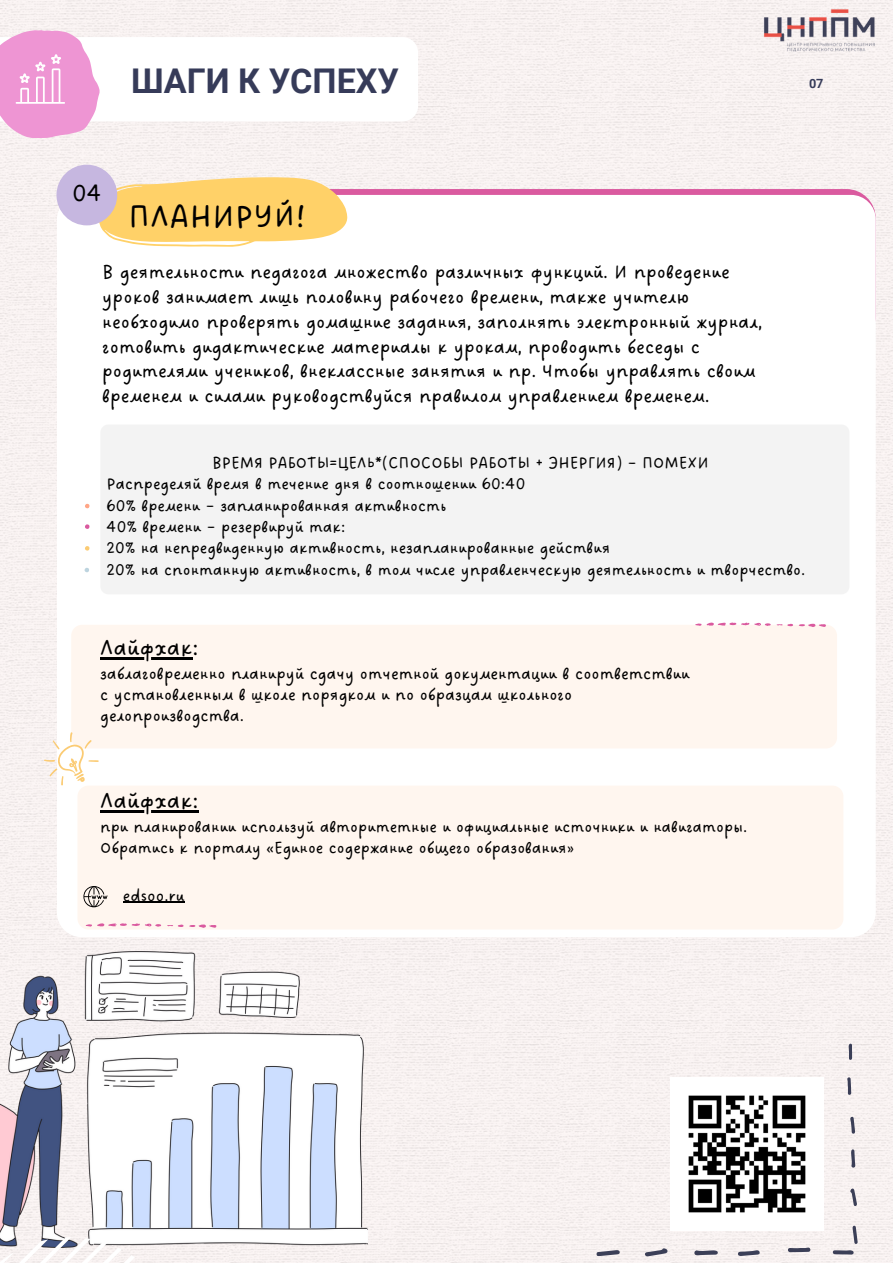
<style>
.page{position:relative;width:893px;height:1264px;background:#fff}
.page>*{position:absolute;margin:0;border:0;box-sizing:border-box;transform-origin:0 0}
.t1{font:36px "DO Sans Regular";color:#000}
.t2{font:700 34.05px "Roboto";color:#363b59}
.t3{font:26.85px "DO Sans Regular";color:#000}
.t4{font:25.5px "DO Sans Regular";color:#000}
.t5{font:21px/24.8px "DO Sans Regular";color:#000}
.t6{font:18.45px/21.3px "DO Sans Regular";color:#000}
.t7{font:18px/21.3px "DO Sans Regular";color:#000}
.t8{font:700 12.75px "Roboto";color:#363b59}
</style>
<div class="page">
<div style="left:0;top:0;width:892px;height:1262px;background:#f7f1f0"></div>
<svg style="left:0;top:30px;width:418px;height:108px"></svg>
<div style="left:209px;top:189px;width:666px;height:156px;background:#da5a9f;border-radius:29px"></div>
<div style="left:57px;top:195px;width:818px;height:742px;background:#fff;border-radius:25px"></div>
<svg style="left:96px;top:177px;width:251px;height:70px;background:#fed781"></svg>
<div style="left:100px;top:424px;width:749px;height:170px;background:#f3f3f3;border-radius:8px"></div>
<svg style="left:85px;top:504px;width:4px;height:4px"></svg>
<svg style="left:85px;top:524px;width:4px;height:5px"></svg>
<div style="left:56px;top:165px;width:61px;height:60px;background:#c6b7e0;border-radius:50%"></div>
<img style="left:744px;top:0;width:148px;height:63px">
<img style="left:0;top:951px;width:368px;height:296px">
<div style="left:71px;top:624px;width:766px;height:124px;background:#fff6ef;border-radius:11px"></div>
<svg style="left:596px;top:1040px;width:261px;height:222px"></svg>
<svg style="left:85px;top:546px;width:4px;height:4px"></svg>
<svg style="left:85px;top:567px;width:4px;height:5px"></svg>
<div style="left:77px;top:785px;width:766px;height:144px;background:#fff6ef;border-radius:11px"></div>
<hr style="left:100px;top:657px;width:92px;height:2px;background:#000">
<svg style="left:43px;top:731px;width:56px;height:55px"></svg>
<svg style="left:83px;top:886px;width:25px;height:21px"></svg>
<img style="left:670px;top:1077px;width:153px;height:153px">
<hr style="left:100px;top:810px;width:99px;height:2px;background:#000">
<hr style="left:123px;top:901px;width:61px;height:1px;background:#000">
<svg style="left:0;top:1237px;width:135px;height:25px"></svg>
<svg style="left:695px;top:622px;width:75px;height:4px"></svg>
<svg style="left:776px;top:623px;width:50px;height:4px"></svg>
<svg style="left:86px;top:923px;width:75px;height:3px"></svg>
<svg style="left:189px;top:924px;width:27px;height:3px"></svg>
<svg style="left:167px;top:924px;width:16px;height:3px"></svg>
<h2 class="t2" style="left:131px;top:61px;width:269px">ШАГИ К УСПЕХУ</h2>
<p class="t8" style="left:808px;top:76px;width:16px">07</p>
<h3 class="t3" style="left:72px;top:177px;width:31px">04</h3>
<h1 class="t1" style="left:128px;top:195px;width:179px">ПЛАНИРУЙ!</h1>
<p class="t5" style="left:102px;top:261px;width:661px">В деятельности педагога множество различных функций. И проведение уроков занимает лишь половину рабочего времени, также учителю необходимо проверять домашние задания, заполнять электронный журнал, готовить дидактические материалы к урокам, проводить беседы с родителями учеников, внеклассные занятия и пр. Чтобы управлять своим временем и силами руководствуйся правилом управлением временем.</p>
<p class="t7" style="left:106px;top:453px;width:700px;text-indent:106px">ВРЕМЯ РАБОТЫ=ЦЕЛЬ*(СПОСОБЫ РАБОТЫ + ЭНЕРГИЯ) – ПОМЕХИ Распределяй время в течение дня в соотношении 60:40<br>60% времени – запланированная активность<br>40% времени – резервируй так:<br>20% на непредвиденную активность, незапланированные действия<br>20% на спонтанную активность, в том числе управленческую деятельность и творчество.</p>
<h3 class="t4" style="left:100px;top:632px;width:100px">Лайфхак:</h3>
<p class="t6" style="left:100px;top:663px;width:591px">заблаговременно планируй сдачу отчетной документации в соответствии с установленным в школе порядком и по образцам школьного делопроизводства.</p>
<h3 class="t4" style="left:100px;top:785px;width:100px">Лайфхак:</h3>
<p class="t7" style="left:100px;top:816px;width:648px">при планировании используй авторитетные и официальные источники и навигаторы.<br>Обратись к порталу «Единое содержание общего образования»</p>
<p class="t7" style="left:123px;top:885px;width:63px">edsoo.ru</p>
</div>
